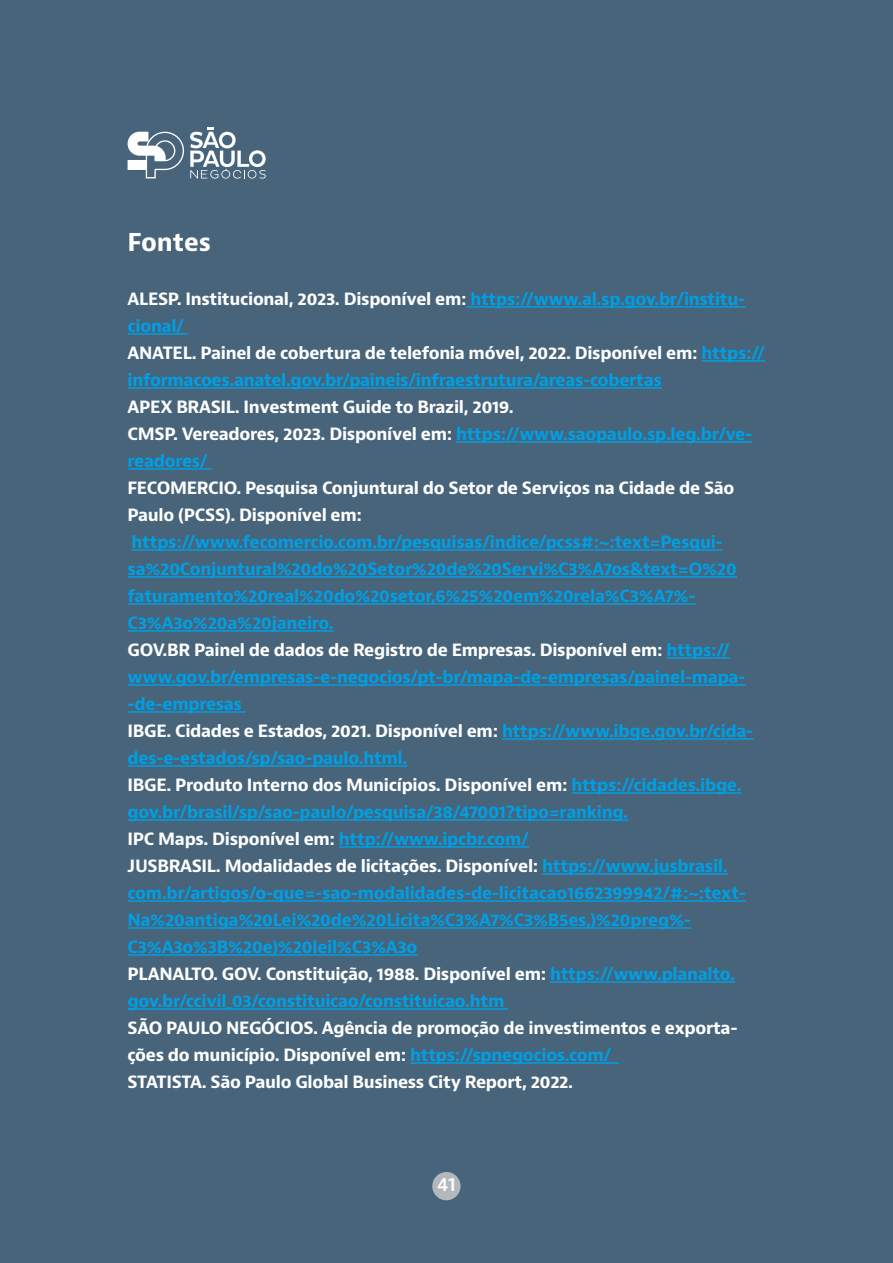
<style>
.page{position:relative;width:893px;height:1263px;background:#47647b}
.page>*{position:absolute;margin:0;border:0;box-sizing:border-box;transform-origin:0 0}
.t1{font:700 24px "Bernina Sans";letter-spacing:-.005em;color:#fff}
.t2{font:600 18.6px "Bernino Sans";color:#fff}
.t3{font:700 16.5px/27px "Bernino Sans";letter-spacing:-.02em;color:#009fe3}
.t4{font:700 16.5px/27px "Bernino Sans";letter-spacing:-.02em;color:#fff}
.s1{color:#fff}
.s2{color:#009fe3}
</style>
<div class="page">
<svg style="left:190px;top:128px;width:76px;height:51px"></svg>
<svg style="left:128px;top:132px;width:56px;height:46px"></svg>
<hr style="left:466px;top:306px;width:279px;height:2px;background:#009fe3">
<hr style="left:128px;top:333px;width:60px;height:2px;background:#009fe3">
<hr style="left:701px;top:360px;width:64px;height:2px;background:#009fe3">
<hr style="left:128px;top:387px;width:534px;height:2px;background:#009fe3">
<hr style="left:456px;top:441px;width:296px;height:2px;background:#009fe3">
<hr style="left:128px;top:468px;width:84px;height:2px;background:#009fe3">
<hr style="left:132px;top:549px;width:591px;height:2px;background:#009fe3">
<hr style="left:128px;top:576px;width:609px;height:2px;background:#009fe3">
<hr style="left:128px;top:603px;width:568px;height:2px;background:#009fe3">
<hr style="left:128px;top:630px;width:206px;height:2px;background:#009fe3">
<hr style="left:666px;top:657px;width:64px;height:2px;background:#009fe3">
<hr style="left:128px;top:684px;width:618px;height:2px;background:#009fe3">
<hr style="left:128px;top:711px;width:118px;height:2px;background:#009fe3">
<hr style="left:502px;top:738px;width:251px;height:2px;background:#009fe3">
<hr style="left:128px;top:765px;width:279px;height:2px;background:#009fe3">
<hr style="left:571px;top:792px;width:171px;height:2px;background:#009fe3">
<hr style="left:128px;top:819px;width:500px;height:2px;background:#009fe3">
<hr style="left:339px;top:846px;width:190px;height:2px;background:#009fe3">
<hr style="left:542px;top:873px;width:186px;height:2px;background:#009fe3">
<hr style="left:128px;top:900px;width:618px;height:2px;background:#009fe3">
<hr style="left:128px;top:927px;width:563px;height:2px;background:#009fe3">
<hr style="left:128px;top:954px;width:290px;height:2px;background:#009fe3">
<hr style="left:550px;top:981px;width:185px;height:2px;background:#009fe3">
<hr style="left:128px;top:1008px;width:380px;height:2px;background:#009fe3">
<hr style="left:410px;top:1062px;width:209px;height:2px;background:#009fe3">
<div style="left:432px;top:1172px;width:29px;height:28px;background:#b2b8bc;border-radius:50%"></div>
<h1 class="t1" style="left:128px;top:227px;width:85px">Fontes</h1>
<p class="t3" style="left:128px;top:286px;width:639px"><span class="s1">ALESP. Institucional, 2023. Disponível em:</span> https://www.al.sp.gov.br/institu&shy;cional/<br><span class="s1">ANATEL. Painel de cobertura de telefonia móvel, 2022. Disponível em:</span> https:// informacoes.anatel.gov.br/paineis/infraestrutura/areas-cobertas</p>
<p class="t4" style="left:128px;top:394px;width:626px">APEX BRASIL. Investment Guide to Brazil, 2019.<br>CMSP. Vereadores, 2023. Disponível em: <span class="s2">https://www.saopaulo.sp.leg.br/ve&shy;readores/</span></p>
<p class="t4" style="left:128px;top:475px;width:608px">FECOMERCIO. Pesquisa Conjuntural do Setor de Serviços na Cidade de São<br>Paulo (PCSS). Disponível em:</p>
<p class="t3" style="left:128px;top:529px;width:627px">https://www.fecomercio.com.br/pesquisas/indice/pcss#:~:text=Pesqui&shy;sa%20Conjuntural%20do%20Setor%20de%20Servi%C3%A7os&amp;text=O%20 faturamento%20real%20do%20setor,6%25%20em%20rela%C3%A7%- C3%A3o%20a%20janeiro.<br><span class="s1">GOV.BR Painel de dados de Registro de Empresas. Disponível em:</span> https:// www.gov.br/empresas-e-negocios/pt-br/mapa-de-empresas/painel-mapa--de-empresas<br><span class="s1">IBGE. Cidades e Estados, 2021. Disponível em:</span> https://www.ibge.gov.br/cida&shy;des-e-estados/sp/sao-paulo.html.<br><span class="s1">IBGE. Produto Interno dos Municípios. Disponível em:</span> https://cidades.ibge. gov.br/brasil/sp/sao-paulo/pesquisa/38/47001?tipo=ranking.<br><span class="s1">IPC Maps. Disponível em:</span> http://www.ipcbr.com/<br><span class="s1">JUSBRASIL. Modalidades de licitações. Disponível:</span> https://www.jusbrasil. com.br/artigos/o-que-sao-modalidades-de-licitacao/</p>
<p class="t3" style="left:567px;top:880px;width:105px">1662399942#:~:text=</p>
<p class="t3" style="left:739px;top:880px;width:9px">-</p>
<p class="t3" style="left:128px;top:907px;width:609px">Na%20antiga%20Lei%20de%20Licita%C3%A7%C3%B5es,)%20preg%- C3%A3o%3B%20e)%20leil%C3%A3o<br><span class="s1">PLANALTO. GOV. Constituição, 1988. Disponível em:</span> https://www.planalto. gov.br/ccivil_03/constituicao/constituicao.htm</p>
<p class="t4" style="left:128px;top:1015px;width:612px">SÃO PAULO NEGÓCIOS. Agência de promoção de investimentos e exporta&shy;ções do município. Disponível em: <span class="s2">https://spnegocios.com/<br></span>STATISTA. São Paulo Global Business City Report, 2022.</p>
<p class="t2" style="left:437px;top:1172px;width:20px">41</p>
</div>
